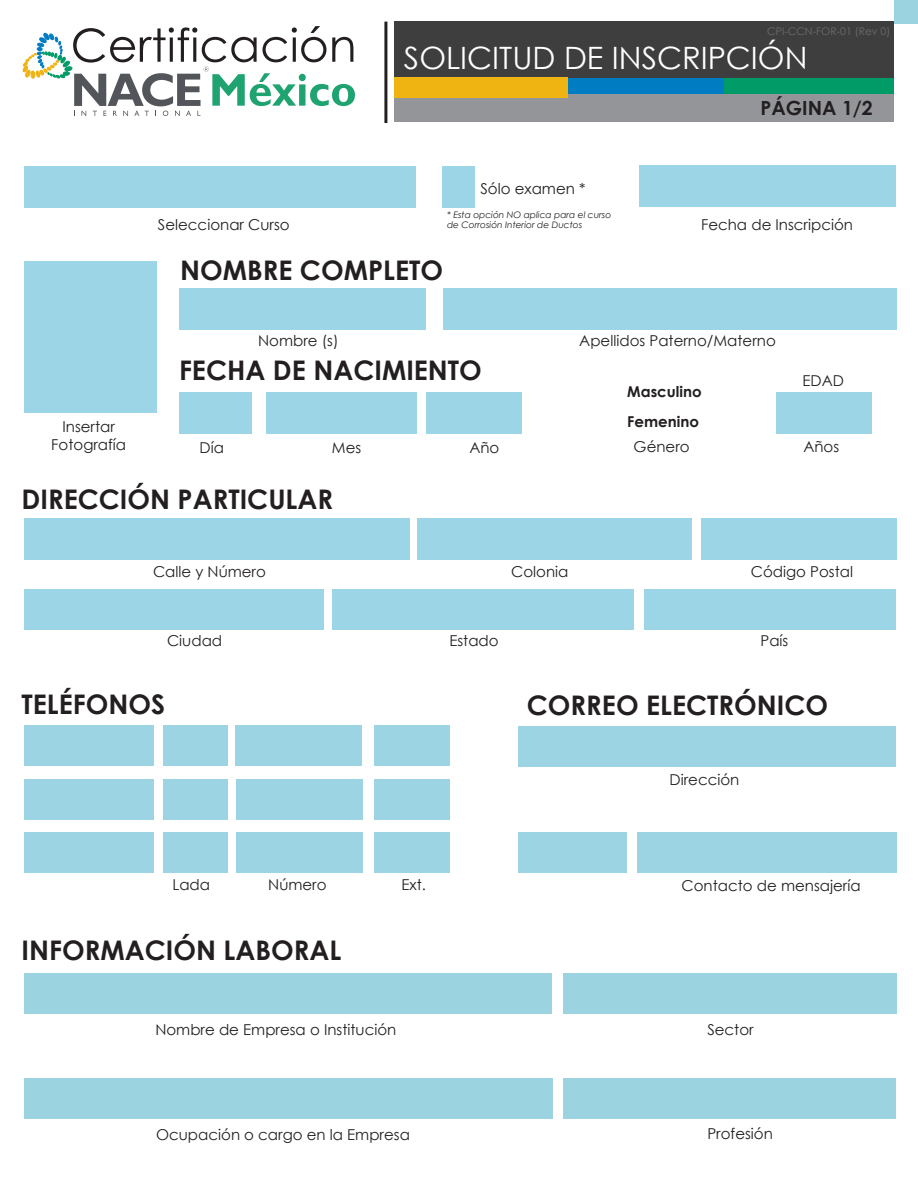
<style>
.page{position:relative;width:918px;height:1188px;background:#fff}
.page>*{position:absolute;margin:0;border:0;box-sizing:border-box;transform-origin:0 0}
.t1{font:30.75px "Century Gothic";color:#fff}
.t2{font:700 27px "Century Gothic";color:#231f20}
.t3{font:700 19.5px "Century Gothic";color:#231f20}
.t4{font:15px/18px "Century Gothic";color:#231f20;text-align:center}
.t5{font:700 15px/30px "Century Gothic";color:#231f20}
.t6{font:10.5px "Century Gothic";color:#6c6d70}
.t7{font:italic 9px/10.8px "Century Gothic";color:#231f20}
</style>
<div class="page">
<div style="left:24px;top:166px;width:392px;height:42px;background:#9cd5e5"></div>
<div style="left:179px;top:288px;width:246px;height:42px;background:#9cd5e5"></div>
<div style="left:24px;top:518px;width:386px;height:42px;background:#9cd5e5"></div>
<div style="left:417px;top:518px;width:275px;height:42px;background:#9cd5e5"></div>
<div style="left:701px;top:518px;width:195px;height:42px;background:#9cd5e5"></div>
<div style="left:179px;top:392px;width:73px;height:42px;background:#9cd5e5"></div>
<div style="left:267px;top:392px;width:150px;height:42px;background:#9cd5e5"></div>
<div style="left:426px;top:392px;width:95px;height:42px;background:#9cd5e5"></div>
<div style="left:776px;top:392px;width:95px;height:42px;background:#9cd5e5"></div>
<div style="left:443px;top:288px;width:453px;height:42px;background:#9cd5e5"></div>
<div style="left:639px;top:165px;width:257px;height:42px;background:#9cd5e5"></div>
<div style="left:443px;top:166px;width:32px;height:42px;background:#9cd5e5"></div>
<div style="left:24px;top:261px;width:133px;height:152px;background:#9cd5e5"></div>
<div style="left:24px;top:589px;width:299px;height:41px;background:#9cd5e5"></div>
<div style="left:332px;top:589px;width:302px;height:41px;background:#9cd5e5"></div>
<div style="left:645px;top:589px;width:251px;height:41px;background:#9cd5e5"></div>
<div style="left:24px;top:725px;width:130px;height:41px;background:#9cd4e3"></div>
<div style="left:163px;top:725px;width:65px;height:41px;background:#9cd4e3"></div>
<div style="left:236px;top:725px;width:126px;height:41px;background:#9cd4e3"></div>
<div style="left:374px;top:725px;width:75px;height:41px;background:#9cd4e3"></div>
<div style="left:24px;top:779px;width:130px;height:41px;background:#9cd4e3"></div>
<div style="left:163px;top:779px;width:65px;height:41px;background:#9cd4e3"></div>
<div style="left:236px;top:779px;width:126px;height:41px;background:#9cd4e3"></div>
<div style="left:374px;top:779px;width:75px;height:41px;background:#9cd4e3"></div>
<div style="left:24px;top:832px;width:130px;height:41px;background:#9cd4e3"></div>
<div style="left:163px;top:832px;width:65px;height:41px;background:#9cd4e3"></div>
<div style="left:236px;top:832px;width:126px;height:41px;background:#9cd4e3"></div>
<div style="left:374px;top:832px;width:75px;height:41px;background:#9cd4e3"></div>
<div style="left:519px;top:726px;width:377px;height:41px;background:#9cd4e3"></div>
<div style="left:519px;top:832px;width:108px;height:41px;background:#9cd4e3"></div>
<div style="left:637px;top:832px;width:259px;height:41px;background:#9cd4e3"></div>
<div style="left:554px;top:77px;width:178px;height:21px;background:#007cc2"></div>
<div style="left:724px;top:77px;width:170px;height:21px;background:#009b67"></div>
<div style="left:394px;top:94px;width:500px;height:28px;background:#939598"></div>
<div style="left:394px;top:22px;width:500px;height:56px;background:#3e3e3f"></div>
<svg style="left:22px;top:26px;width:333px;height:90px"></svg>
<div style="left:394px;top:77px;width:174px;height:21px;background:#efb312"></div>
<hr style="left:384px;top:22px;width:3px;height:101px;background:#231f20">
<div style="left:24px;top:973px;width:528px;height:41px;background:#9cd3e1"></div>
<div style="left:563px;top:973px;width:333px;height:41px;background:#9cd3e1"></div>
<div style="left:24px;top:1078px;width:529px;height:41px;background:#9cd3e1"></div>
<div style="left:564px;top:1078px;width:332px;height:41px;background:#9cd3e1"></div>
<div style="left:894px;top:0;width:24px;height:24px;background:#9cd3e1"></div>
<p class="t4" style="left:158px;top:215px;width:133px">Seleccionar Curso</p>
<p class="t6" style="left:767px;top:25px;width:125px">CPI-CCN-FOR-01 (Rev 0)</p>
<h1 class="t1" style="left:404px;top:39px;width:405px">SOLICITUD DE INSCRIPCIÓN</h1>
<h3 class="t3" style="left:761px;top:96px;width:114px">PÁGINA 1/2</h3>
<p class="t4" style="left:481px;top:180px;width:106px">Sólo examen *</p>
<p class="t7" style="left:447px;top:209px;width:166px">* Esta opción NO aplica para el curso de Corrosión Interior de Ductos</p>
<p class="t4" style="left:701px;top:215px;width:153px">Fecha de Inscripción</p>
<p class="t4" style="left:51px;top:418px;width:76px">Insertar<br>Fotografía</p>
<h2 class="t2" style="left:180px;top:253px;width:264px">NOMBRE COMPLETO</h2>
<p class="t4" style="left:258px;top:332px;width:82px">Nombre (s)</p>
<h2 class="t2" style="left:179px;top:353px;width:304px">FECHA DE NACIMIENTO</h2>
<p class="t4" style="left:579px;top:332px;width:198px">Apellidos Paterno/Materno</p>
<p class="t5" style="left:627px;top:376px;width:76px">Masculino<br>Femenino</p>
<p class="t4" style="left:803px;top:371px;width:43px">EDAD</p>
<p class="t4" style="left:200px;top:438px;width:26px">Día</p>
<p class="t4" style="left:332px;top:438px;width:31px">Mes</p>
<p class="t4" style="left:469px;top:438px;width:32px">Año</p>
<p class="t4" style="left:634px;top:437px;width:58px">Género</p>
<p class="t4" style="left:803px;top:437px;width:37px">Años</p>
<h2 class="t2" style="left:22px;top:483px;width:313px">DIRECCIÓN PARTICULAR</h2>
<p class="t4" style="left:153px;top:562px;width:114px">Calle y Número</p>
<p class="t4" style="left:511px;top:562px;width:59px">Colonia</p>
<p class="t4" style="left:751px;top:562px;width:104px">Código Postal</p>
<p class="t4" style="left:167px;top:631px;width:57px">Ciudad</p>
<p class="t4" style="left:449px;top:631px;width:51px">Estado</p>
<p class="t4" style="left:761px;top:631px;width:29px">País</p>
<h2 class="t2" style="left:22px;top:687px;width:145px">TELÉFONOS</h2>
<h2 class="t2" style="left:527px;top:688px;width:303px">CORREO ELECTRÓNICO</h2>
<p class="t4" style="left:670px;top:770px;width:71px">Dirección</p>
<p class="t4" style="left:172px;top:875px;width:39px">Lada</p>
<p class="t4" style="left:268px;top:875px;width:60px">Número</p>
<p class="t4" style="left:401px;top:875px;width:26px">Ext.</p>
<h2 class="t2" style="left:22px;top:933px;width:321px">INFORMACIÓN LABORAL</h2>
<p class="t4" style="left:682px;top:876px;width:181px">Contacto de mensajería</p>
<p class="t4" style="left:155px;top:1020px;width:242px">Nombre de Empresa o Institución</p>
<p class="t4" style="left:707px;top:1020px;width:48px">Sector</p>
<p class="t4" style="left:156px;top:1125px;width:255px">Ocupación o cargo en la Empresa</p>
<p class="t4" style="left:707px;top:1124px;width:67px">Profesión</p>
</div>
